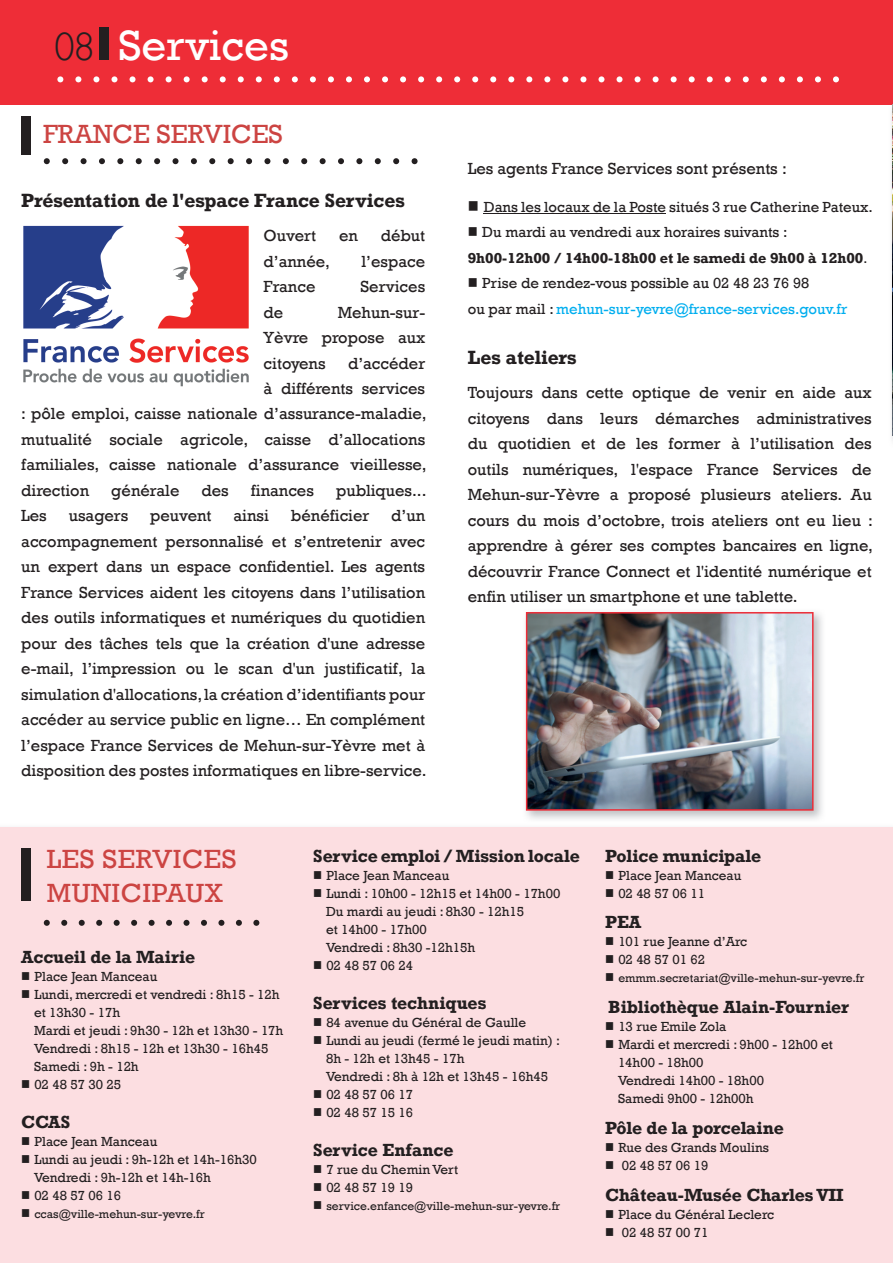
<style>
.page{position:relative;width:893px;height:1263px;background:#fff}
.page>*{position:absolute;margin:0;border:0;box-sizing:border-box;transform-origin:0 0}
.t1{font:43.5px "Rockwell";color:#fff}
.t2{font:27px/34.5px "Rockwell";letter-spacing:.01em;color:#cc4442}
.t3{font:700 18px "Rockwell";color:#231f20}
.t4{font:16.5px/25.5px "Rockwell";color:#231f20;text-align:justify}
.t5{font:700 16.5px "Rockwell";color:#231f20}
.t6{font:15px/25.5px "Rockwell";color:#231f20}
.t7{font:13.5px/18px "Rockwell";color:#231f20}
.t8{font:700 13.5px "Rockwell";color:#231f20}
.t9{font:12px "Rockwell";color:#231f20}
.s1{font-family:"Gill Sans";font-weight:300;font-size:40.5px;color:#231f20}
.s2{font-weight:400}
.s3{color:#00aeef}
</style>
<div class="page">
<div style="left:0;top:0;width:893px;height:105px;background:#ee2d37"></div>
<svg style="left:57px;top:76px;width:782px;height:6px"></svg>
<div style="left:100px;top:28px;width:9px;height:32px;background:#231f20"></div>
<hr style="left:484px;top:213px;width:182px;height:1px;background:#231f20">
<div style="left:21px;top:116px;width:9px;height:38px;background:#231f20"></div>
<svg style="left:44px;top:158px;width:374px;height:6px"></svg>
<img style="left:23px;top:225px;width:226px;height:162px">
<div style="left:0;top:827px;width:893px;height:436px;background:#fcdee1"></div>
<img style="left:526px;top:612px;width:288px;height:199px">
<div style="left:21px;top:848px;width:9px;height:53px;background:#231f20"></div>
<svg style="left:44px;top:920px;width:215px;height:6px"></svg>
<img style="left:891px;top:112px;width:2px;height:328px">
<img style="left:892px;top:105px;width:1px;height:331px">
<h1 class="t1" style="left:54px;top:18px;width:236px"><span class="s1">08</span> Services</h1>
<h2 class="t2" style="left:43px;top:116px;width:241px">FRANCE SERVICES</h2>
<p class="t3" style="left:21px;top:195px;width:385px">Présentation de l'espace France Services</p>
<p class="t4" style="left:264px;top:222px;width:54px">Ouvert</p>
<p class="t4" style="left:339px;top:222px;width:20px">en</p>
<p class="t4" style="left:381px;top:222px;width:46px">début</p>
<p class="t4" style="left:264px;top:248px;width:68px">d’année,</p>
<p class="t4" style="left:361px;top:248px;width:65px">l’espace</p>
<p class="t4" style="left:264px;top:273px;width:53px">France</p>
<p class="t4" style="left:360px;top:273px;width:66px">Services</p>
<p class="t4" style="left:264px;top:299px;width:21px">de</p>
<p class="t4" style="left:264px;top:299px;width:163px;text-indent:74px">Mehun-sur-Yèvre propose aux citoyens</p>
<p class="t4" style="left:348px;top:350px;width:79px">d’accéder</p>
<p class="t4" style="left:264px;top:375px;width:163px">à différents services</p>
<p class="t4" style="left:21px;top:401px;width:407px">: pôle emploi, caisse nationale d’assurance-maladie,</p>
<p class="t4" style="left:21px;top:426px;width:405px">mutualité sociale agricole, caisse d’allocations</p>
<p class="t4" style="left:21px;top:452px;width:407px">familiales, caisse nationale d’assurance vieillesse,</p>
<p class="t4" style="left:21px;top:477px;width:69px">direction</p>
<p class="t4" style="left:111px;top:477px;width:70px">générale</p>
<p class="t4" style="left:202px;top:477px;width:29px">des</p>
<p class="t4" style="left:251px;top:477px;width:65px">finances</p>
<p class="t4" style="left:336px;top:477px;width:92px">publiques...</p>
<p class="t4" style="left:21px;top:503px;width:27px">Les</p>
<p class="t4" style="left:69px;top:503px;width:61px">usagers</p>
<p class="t4" style="left:150px;top:503px;width:63px">peuvent</p>
<p class="t4" style="left:234px;top:503px;width:37px">ainsi</p>
<p class="t4" style="left:291px;top:503px;width:80px">bénéficier</p>
<p class="t4" style="left:21px;top:503px;width:407px;text-indent:370px">d’un accompagnement personnalisé et s’entretenir avec un expert dans un espace confidentiel. Les agents France Services aident les citoyens dans l’utilisation des outils informatiques et numériques du quotidien pour des tâches tels que la création d'une adresse e-mail, l’impression ou le scan d'un justificatif, la simulation d'allocations, la création d’identifiants pour accéder au service public en ligne… En complément l’espace France Services de Mehun-sur-Yèvre met à disposition des postes informatiques en libre-service.</p>
<p class="t4" style="left:468px;top:155px;width:321px">Les agents France Services sont présents :</p>
<p class="t6" style="left:482px;top:194px;width:392px">Dans les locaux de la Poste situés 3 rue Catherine Pateux.<br>Du mardi au vendredi aux horaires suivants :</p>
<p class="t8" style="left:468px;top:254px;width:401px">9h00-12h00 / 14h00-18h00 et le samedi de 9h00 à 12h00<span class="s2">.</span></p>
<p class="t6" style="left:468px;top:270px;width:381px;text-indent:15px">Prise de rendez-vous possible au 02 48 23 76 98<br>ou par mail : <span class="s3">mehun-sur-yevre@france-services.gouv.fr</span></p>
<p class="t3" style="left:468px;top:352px;width:110px">Les ateliers</p>
<p class="t4" style="left:468px;top:380px;width:407px">Toujours dans cette optique de venir en aide aux citoyens dans leurs démarches administratives du quotidien et de les former à l’utilisation des outils numériques, l'espace France Services de Mehun-sur-Yèvre a proposé plusieurs ateliers. Au cours du mois d’octobre, trois ateliers ont eu lieu : apprendre à gérer ses comptes bancaires en ligne, découvrir France Connect et l'identité numérique et enfin utiliser un smartphone et une tablette.</p>
<h2 class="t2" style="left:47px;top:841px;width:191px">LES SERVICES<br>MUNICIPAUX</h2>
<p class="t5" style="left:21px;top:952px;width:175px">Accueil de la Mairie</p>
<p class="t7" style="left:34px;top:967px;width:251px">Place Jean Manceau<br>Lundi, mercredi et vendredi : 8h15 - 12h et 13h30 - 17h<br>Mardi et jeudi : 9h30 - 12h et 13h30 - 17h<br>Vendredi : 8h15 - 12h et 13h30 - 16h45<br>Samedi : 9h - 12h<br>02 48 57 30 25</p>
<p class="t5" style="left:21px;top:1117px;width:50px">CCAS</p>
<p class="t7" style="left:34px;top:1132px;width:224px">Place Jean Manceau<br>Lundi au jeudi : 9h-12h et 14h-16h30<br>Vendredi : 9h-12h et 14h-16h<br>02 48 57 06 16</p>
<p class="t9" style="left:34px;top:1207px;width:172px">ccas@ville-mehun-sur-yevre.fr</p>
<p class="t5" style="left:313px;top:850px;width:268px">Service emploi / Mission locale</p>
<p class="t7" style="left:326px;top:866px;width:236px">Place Jean Manceau<br>Lundi : 10h00 - 12h15 et 14h00 - 17h00<br>Du mardi au jeudi : 8h30 - 12h15<br>et 14h00 - 17h00<br>Vendredi : 8h30 -12h15h<br>02 48 57 06 24</p>
<p class="t5" style="left:313px;top:998px;width:175px">Services techniques</p>
<p class="t7" style="left:326px;top:1013px;width:236px">84 avenue du Général de Gaulle<br>Lundi au jeudi (fermé le jeudi matin) :<br>8h - 12h et 13h45 - 17h<br>Vendredi : 8h à 12h et 13h45 - 16h45<br>02 48 57 06 17<br>02 48 57 15 16</p>
<p class="t5" style="left:313px;top:1145px;width:142px">Service Enfance</p>
<p class="t7" style="left:326px;top:1160px;width:133px">7 rue du Chemin Vert<br>02 48 57 19 19</p>
<p class="t9" style="left:326px;top:1199px;width:235px">service.enfance@ville-mehun-sur-yevre.fr</p>
<p class="t5" style="left:605px;top:850px;width:157px">Police municipale</p>
<p class="t7" style="left:618px;top:866px;width:124px">Place Jean Manceau<br>02 48 57 06 11</p>
<p class="t5" style="left:605px;top:917px;width:38px">PEA</p>
<p class="t7" style="left:618px;top:933px;width:130px">101 rue Jeanne d’Arc<br>02 48 57 01 62</p>
<p class="t9" style="left:618px;top:971px;width:248px">emmm.secretariat@ville-mehun-sur-yevre.fr</p>
<p class="t5" style="left:608px;top:1002px;width:242px">Bibliothèque Alain-Fournier</p>
<p class="t7" style="left:618px;top:1017px;width:216px">13 rue Emile Zola<br>Mardi et mercredi : 9h00 - 12h00 et<br>14h00 - 18h00<br>Vendredi 14h00 - 18h00<br>Samedi 9h00 - 12h00h</p>
<p class="t5" style="left:605px;top:1123px;width:180px">Pôle de la porcelaine</p>
<p class="t7" style="left:618px;top:1138px;width:152px">Rue des Grands Moulins<br>02 48 57 06 19</p>
<p class="t5" style="left:605px;top:1189px;width:240px">Château-Musée Charles VII</p>
<p class="t7" style="left:618px;top:1205px;width:157px">Place du Général Leclerc<br>02 48 57 00 71</p>
</div>
